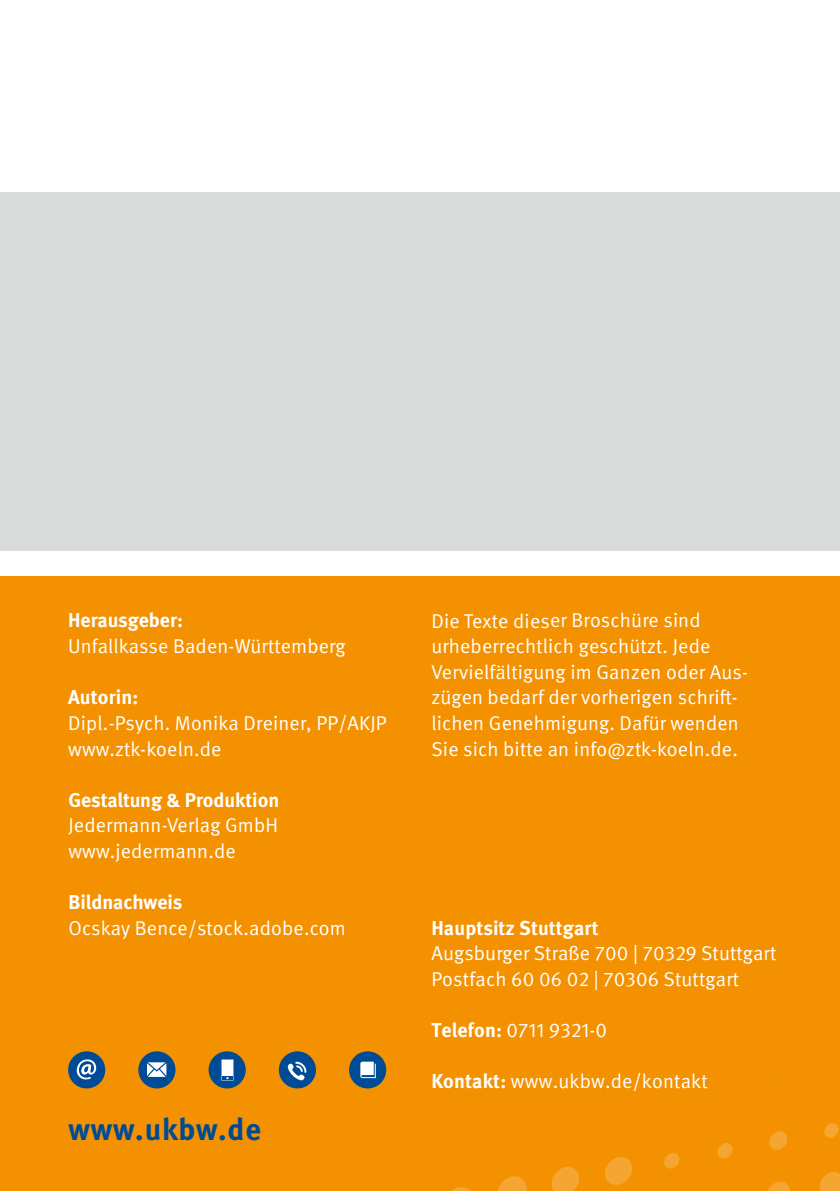
<style>
.page{position:relative;width:840px;height:1191px;background:#fff}
.page>*{position:absolute;margin:0;border:0;box-sizing:border-box;transform-origin:0 0}
.t1{font:700 30.8px "DGUV Meta";letter-spacing:.03em;color:#004b95}
.t2{font:20px/25.6px "DGUV Meta";letter-spacing:.01em;color:#fff}
.t3{font:700 20px "DGUV Meta";color:#fff}
.s1{font-weight:700}
</style>
<div class="page">
<div style="left:0;top:576px;width:839px;height:615px;background:#f39100"></div>
<svg style="left:451px;top:1187px;width:19px;height:4px"></svg>
<svg style="left:498px;top:1176px;width:28px;height:15px"></svg>
<svg style="left:551px;top:1167px;width:28px;height:24px"></svg>
<svg style="left:605px;top:1157px;width:26px;height:28px"></svg>
<svg style="left:664px;top:1153px;width:15px;height:16px"></svg>
<svg style="left:717px;top:1143px;width:15px;height:16px"></svg>
<svg style="left:767px;top:1033px;width:72px;height:158px"></svg>
<div style="left:0;top:192px;width:839px;height:358px;background:#d9dada"></div>
<div style="left:349px;top:1051px;width:37px;height:37px;background:#004b95;border-radius:50%"></div>
<svg style="left:360px;top:1061px;width:15px;height:17px"></svg>
<div style="left:279px;top:1051px;width:37px;height:37px;background:#004b95;border-radius:50%"></div>
<svg style="left:287px;top:1061px;width:19px;height:19px"></svg>
<div style="left:138px;top:1051px;width:37px;height:37px;background:#004b95;border-radius:50%"></div>
<svg style="left:147px;top:1062px;width:19px;height:14px"></svg>
<div style="left:68px;top:1051px;width:37px;height:37px;background:#004b95;border-radius:50%"></div>
<svg style="left:77px;top:1059px;width:19px;height:20px"></svg>
<div style="left:208px;top:1051px;width:37px;height:37px;background:#004b95;border-radius:50%"></div>
<svg style="left:221px;top:1059px;width:12px;height:21px"></svg>
<p class="t3" style="left:68px;top:608px;width:116px">Herausgeber:</p>
<p class="t2" style="left:68px;top:634px;width:279px">Unfallkasse Baden-Württemberg</p>
<p class="t3" style="left:68px;top:685px;width:72px">Autorin:</p>
<p class="t2" style="left:68px;top:710px;width:320px">Dipl.-Psych. Monika Dreiner, PP/AKJP www.ztk-koeln.de</p>
<p class="t3" style="left:68px;top:788px;width:212px">Gestaltung &amp; Produktion</p>
<p class="t2" style="left:68px;top:813px;width:211px">Jedermann-Verlag GmbH www.jedermann.de</p>
<p class="t3" style="left:68px;top:890px;width:115px">Bildnachweis</p>
<p class="t2" style="left:68px;top:915px;width:279px">Ocskay Bence/stock.adobe.com</p>
<h1 class="t1" style="left:68px;top:1110px;width:194px">www.ukbw.de</h1>
<p class="t2" style="left:431px;top:608px;width:318px">Die Texte dieser Broschüre sind urheberrechtlich geschützt. Jede Vervielfältigung im Ganzen oder Aus&shy;zügen bedarf der vorherigen schrift&shy;lichen Genehmigung. Dafür wenden Sie sich bitte an info@ztk-koeln.de.</p>
<p class="t3" style="left:431px;top:916px;width:169px">Hauptsitz Stuttgart</p>
<p class="t2" style="left:431px;top:940px;width:346px;line-height:26.2px">Augsburger Straße 700 | 70329 Stuttgart<br>Postfach 60 06 02 | 70306 Stuttgart</p>
<p class="t2" style="left:431px;top:1017px;width:177px"><span class="s1">Telefon:</span> 0711 9321-0</p>
<p class="t2" style="left:431px;top:1069px;width:278px"><span class="s1">Kontakt:</span> www.ukbw.de/kontakt</p>
</div>
